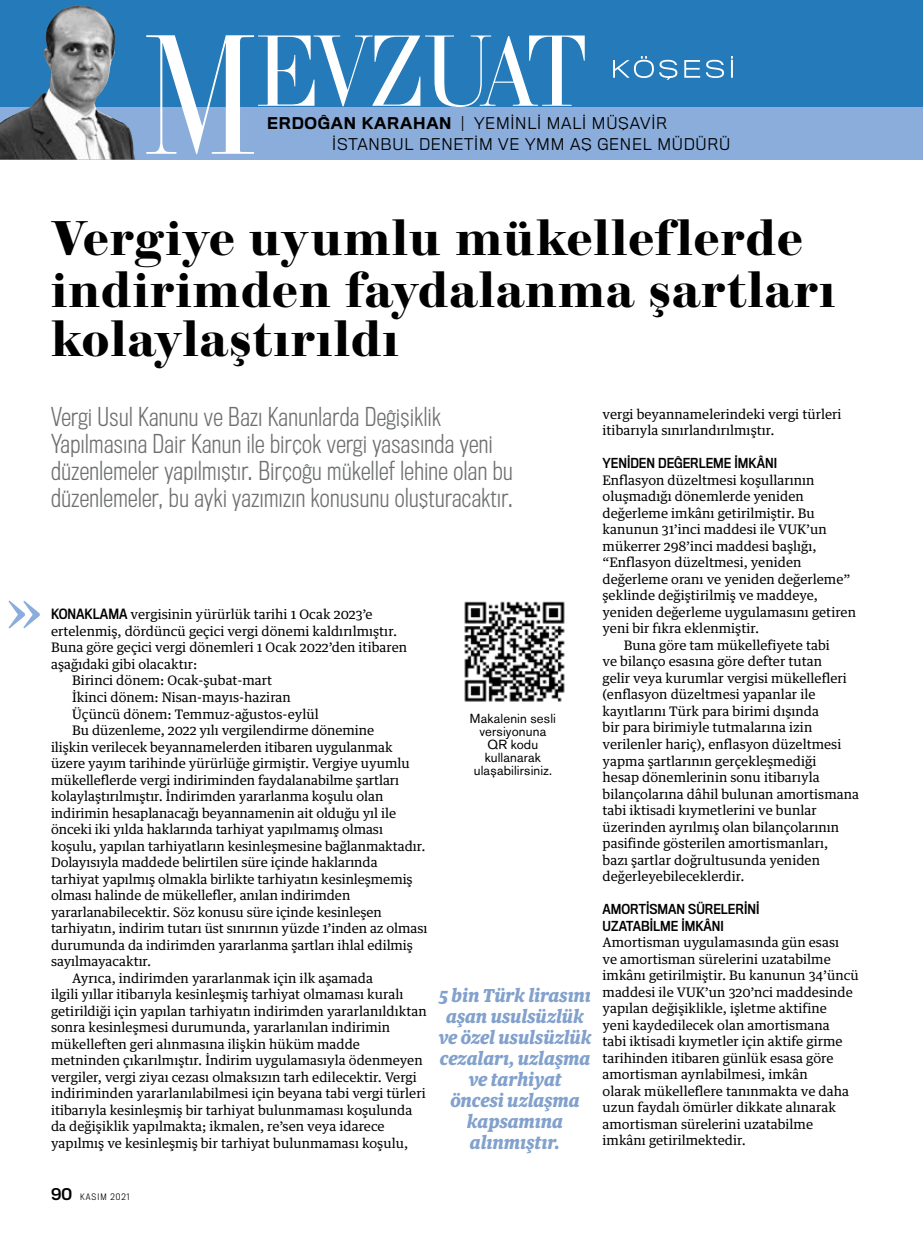
<style>
.page{position:relative;width:923px;height:1234px;background:#fff}
.page>*{position:absolute;margin:0;border:0;box-sizing:border-box;transform-origin:0 0}
.t1{font:101.25px "Brunel Poster";letter-spacing:-.05em;color:#fff;scale:.89 1}
.t2{font:700 48.9px/50.4px "Brunel Deck";letter-spacing:.03em;color:#000}
.t3{font:300 24px/27px "Titling Gothic FB Cond";letter-spacing:.02em;color:#6e6f6f}
.t4{font:italic 900 18px/21px "Guardian Text Egyp";letter-spacing:-.005em;color:#82a1cc;text-align:center;scale:.95 1}
.t5{font:300 15px "Titling Gothic FB Normal";letter-spacing:.05em;color:#000}
.t6{font:13.2px/16.5px "Guardian Text Egyp";color:#000}
.t7{font:13.05px/13px "Akzidenz Grotesk";letter-spacing:.015em;color:#000;text-align:center}
.t8{font:12.75px/16.5px "Titling Gothic FB Narrow Standard";color:#000}
.t9{font:300 8.25px "Titling Gothic FB Narrow";letter-spacing:.12em;color:#000}
.s1{font-size:170.85px}
.s2{font-weight:500}
.s3{font-family:"Titling Gothic FB Narrow Standard"}
.s4{font-family:"Titling Gothic FB Normal Standard";font-weight:400;font-size:15px}
</style>
<div class="page">
<div style="left:0;top:106px;width:923px;height:53px;background:#8baddc"></div>
<div style="left:0;top:0;width:923px;height:106px;background:#257bba"></div>
<img style="left:0;top:5px;width:135px;height:154px">
<svg style="left:9px;top:600px;width:31px;height:28px"></svg>
<svg style="left:613px;top:56px;width:120px;height:24px"></svg>
<img style="left:464px;top:601px;width:101px;height:101px">
<h1 class="t1" style="left:144px;top:2px;width:499px"><span class="s1">M</span>EVZUAT</h1>
<p class="t5" style="left:267px;top:115px;width:401px"><span class="s2">ERDOĞAN KARAHAN</span> | YEMINLI MALI MÜŞAVIR</p>
<p class="t5" style="left:332px;top:135px;width:399px">İSTANBUL DENETIM VE YMM AŞ GENEL MÜDÜRÜ</p>
<h2 class="t2" style="left:51px;top:214px;width:785px">Vergiye uyumlu mükelleflerde indirimden faydalanma şartları kolaylaştırıldı</h2>
<h3 class="t3" style="left:51px;top:403px;width:463px">Vergi Usul Kanunu ve Bazı Kanunlarda Değişiklik Yapılmasına Dair Kanun ile birçok vergi yasasında yeni düzenlemeler yapılmıştır. Birçoğu mükellef lehine olan bu düzenlemeler, bu ayki yazımızın konusunu oluşturacaktır.</h3>
<p class="t6" style="left:51px;top:605px;width:323px"><span class="s3">KONAKLAMA</span> vergisinin yürürlük tarihi 1 Ocak 2023’e</p>
<p class="t6" style="left:51px;top:621px;width:347px">ertelenmiş, dördüncü geçici vergi dönemi kaldırılmıştır.</p>
<p class="t6" style="left:51px;top:638px;width:358px">Buna göre geçici vergi dönemleri 1 Ocak 2022’den itibaren</p>
<p class="t6" style="left:51px;top:654px;width:148px">aşağıdaki gibi olacaktır:</p>
<p class="t6" style="left:72px;top:671px;width:201px">Birinci dönem: Ocak-şubat-mart</p>
<p class="t6" style="left:72px;top:687px;width:220px">İkinci dönem: Nisan-mayıs-haziran</p>
<p class="t6" style="left:72px;top:704px;width:248px">Üçüncü dönem: Temmuz-ağustos-eylül</p>
<p class="t6" style="left:72px;top:720px;width:303px">Bu düzenleme, 2022 yılı vergilendirme dönemine</p>
<p class="t6" style="left:51px;top:737px;width:343px">ilişkin verilecek beyannamelerden itibaren uygulanmak</p>
<p class="t6" style="left:51px;top:753px;width:360px">üzere yayım tarihinde yürürlüğe girmiştir. Vergiye uyumlu</p>
<p class="t6" style="left:51px;top:770px;width:350px">mükelleflerde vergi indiriminden faydalanabilme şartları</p>
<p class="t6" style="left:51px;top:786px;width:334px">kolaylaştırılmıştır. İndirimden yararlanma koşulu olan</p>
<p class="t6" style="left:51px;top:803px;width:347px">indirimin hesaplanacağı beyannamenin ait olduğu yıl ile</p>
<p class="t6" style="left:51px;top:819px;width:333px">önceki iki yılda haklarında tarhiyat yapılmamış olması</p>
<p class="t6" style="left:51px;top:836px;width:376px">koşulu, yapılan tarhiyatların kesinleşmesine bağlanmaktadır.</p>
<p class="t6" style="left:51px;top:852px;width:328px">Dolayısıyla maddede belirtilen süre içinde haklarında</p>
<p class="t6" style="left:51px;top:869px;width:363px">tarhiyat yapılmış olmakla birlikte tarhiyatın kesinleşmemiş</p>
<p class="t6" style="left:51px;top:885px;width:301px">olması halinde de mükellefler, anılan indirimden</p>
<p class="t6" style="left:51px;top:902px;width:332px">yararlanabilecektir. Söz konusu süre içinde kesinleşen</p>
<p class="t6" style="left:51px;top:918px;width:378px">tarhiyatın, indirim tutarı üst sınırının yüzde 1’inden az olması</p>
<p class="t6" style="left:51px;top:935px;width:363px">durumunda da indirimden yararlanma şartları ihlal edilmiş</p>
<p class="t6" style="left:51px;top:951px;width:102px">sayılmayacaktır.</p>
<p class="t6" style="left:72px;top:968px;width:302px">Ayrıca, indirimden yararlanmak için ilk aşamada</p>
<p class="t6" style="left:51px;top:984px;width:354px">ilgili yıllar itibarıyla kesinleşmiş tarhiyat olmaması kuralı</p>
<p class="t6" style="left:51px;top:1001px;width:377px">getirildiği için yapılan tarhiyatın indirimden yararlanıldıktan</p>
<p class="t6" style="left:51px;top:1017px;width:341px">sonra kesinleşmesi durumunda, yararlanılan indirimin</p>
<p class="t6" style="left:51px;top:1034px;width:310px">mükelleften geri alınmasına ilişkin hüküm madde</p>
<p class="t6" style="left:51px;top:1050px;width:373px">metninden çıkarılmıştır. İndirim uygulamasıyla ödenmeyen</p>
<p class="t6" style="left:51px;top:1067px;width:367px">vergiler, vergi ziyaı cezası olmaksızın tarh edilecektir. Vergi</p>
<p class="t6" style="left:51px;top:1083px;width:376px">indiriminden yararlanılabilmesi için beyana tabi vergi türleri</p>
<p class="t6" style="left:51px;top:1100px;width:363px">itibarıyla kesinleşmiş bir tarhiyat bulunmaması koşulunda</p>
<p class="t6" style="left:51px;top:1116px;width:335px">da değişiklik yapılmakta; ikmalen, re’sen veya idarece</p>
<p class="t6" style="left:51px;top:1133px;width:359px">yapılmış ve kesinleşmiş bir tarhiyat bulunmaması koşulu,</p>
<p class="t7" style="left:470px;top:711px;width:88px">Makalenin sesli versiyonuna<br>QR kodu kullanarak ulaşabilirsiniz.</p>
<h3 class="t4" style="left:438px;top:982px;width:163px">5 bin Türk lirasını aşan usulsüzlük ve özel usulsüzlük cezaları, uzlaşma ve tarhiyat<br>öncesi uzlaşma kapsamına alınmıştır.</h3>
<p class="t6" style="left:602px;top:404px;width:240px">vergi beyannamelerindeki vergi türleri itibarıyla sınırlandırılmıştır.</p>
<p class="t8" style="left:602px;top:455px;width:176px">YENİDEN DEĞERLEME İMKÂNI</p>
<p class="t6" style="left:602px;top:470px;width:214px">Enflasyon düzeltmesi koşullarının</p>
<p class="t6" style="left:602px;top:487px;width:203px">oluşmadığı dönemlerde yeniden</p>
<p class="t6" style="left:602px;top:503px;width:214px">değerleme imkânı getirilmiştir. Bu</p>
<p class="t6" style="left:602px;top:520px;width:226px">kanunun 31’inci maddesi ile VUK’un</p>
<p class="t6" style="left:602px;top:536px;width:215px">mükerrer 298’inci maddesi başlığı,</p>
<p class="t6" style="left:602px;top:553px;width:200px">“Enflasyon düzeltmesi, yeniden</p>
<p class="t6" style="left:602px;top:569px;width:249px">değerleme oranı ve yeniden değerleme”</p>
<p class="t6" style="left:602px;top:586px;width:217px">şeklinde değiştirilmiş ve maddeye,</p>
<p class="t6" style="left:602px;top:602px;width:255px">yeniden değerleme uygulamasını getiren</p>
<p class="t6" style="left:602px;top:619px;width:158px">yeni bir fıkra eklenmiştir.</p>
<p class="t6" style="left:624px;top:635px;width:207px">Buna göre tam mükellefiyete tabi</p>
<p class="t6" style="left:602px;top:652px;width:221px">ve bilanço esasına göre defter tutan</p>
<p class="t6" style="left:602px;top:668px;width:246px">gelir veya kurumlar vergisi mükellefleri</p>
<p class="t6" style="left:602px;top:685px;width:214px">(enflasyon düzeltmesi yapanlar ile</p>
<p class="t6" style="left:602px;top:701px;width:218px">kayıtlarını Türk para birimi dışında</p>
<p class="t6" style="left:602px;top:718px;width:211px">bir para birimiyle tutmalarına izin</p>
<p class="t6" style="left:602px;top:734px;width:240px">verilenler hariç), enflasyon düzeltmesi</p>
<p class="t6" style="left:602px;top:751px;width:215px">yapma şartlarının gerçekleşmediği</p>
<p class="t6" style="left:602px;top:767px;width:219px">hesap dönemlerinin sonu itibarıyla</p>
<p class="t6" style="left:602px;top:784px;width:258px">bilançolarına dâhil bulunan amortismana</p>
<p class="t6" style="left:602px;top:800px;width:216px">tabi iktisadi kıymetlerini ve bunlar</p>
<p class="t6" style="left:602px;top:817px;width:238px">üzerinden ayrılmış olan bilançolarının</p>
<p class="t6" style="left:602px;top:833px;width:227px">pasifinde gösterilen amortismanları,</p>
<p class="t6" style="left:602px;top:850px;width:219px">bazı şartlar doğrultusunda yeniden</p>
<p class="t6" style="left:602px;top:866px;width:144px">değerleyebileceklerdir.</p>
<p class="t8" style="left:602px;top:900px;width:157px">AMORTİSMAN SÜRELERİNİ<br>UZATABİLME İMKÂNI</p>
<p class="t6" style="left:602px;top:932px;width:258px">Amortisman uygulamasında gün esası<br>ve amortisman sürelerini uzatabilme imkânı getirilmiştir. Bu kanunun 34’üncü maddesi ile VUK’un 320’nci maddesinde yapılan değişiklikle, işletme aktifine<br>yeni kaydedilecek olan amortismana<br>tabi iktisadi kıymetler için aktife girme tarihinden itibaren günlük esasa göre amortisman ayrılabilmesi, imkân<br>olarak mükelleflere tanınmakta ve daha uzun faydalı ömürler dikkate alınarak amortisman sürelerini uzatabilme imkânı getirilmektedir.</p>
<p class="t9" style="left:51px;top:1191px;width:80px"><span class="s4">90</span> KASIM 2021</p>
</div>
